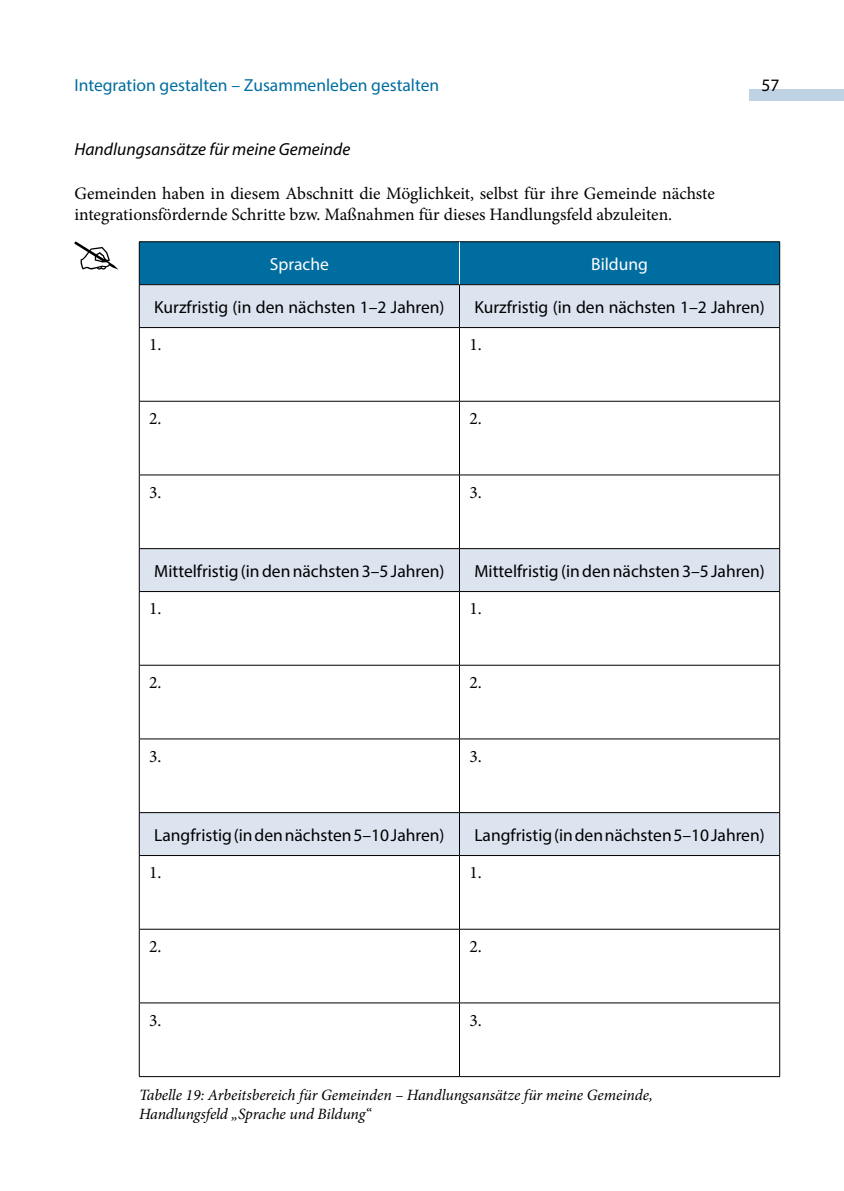
<style>
.page{position:relative;width:844px;height:1191px;background:#fff}
.page>*{position:absolute;margin:0;border:0;box-sizing:border-box;transform-origin:0 0}
.t1{font:17.5px "Myriad Pro";color:#000}
.t2{font:17.5px/21.5px "Minion Pro";color:#000}
.t3{font:17.5px "Myriad Pro";color:#006da0}
.t4{font:italic 17.5px "Myriad Pro";color:#000}
.t5{font:17.5px "Myriad Pro";color:#fff}
.t6{font:italic 15.75px/19.2px "Minion Pro";letter-spacing:-.005em;color:#000}
</style>
<div class="page">
<div style="left:749px;top:89px;width:94px;height:12px;background:#bfd2e3"></div>
<div style="left:140px;top:242px;width:639px;height:42px;background:#006da0"></div>
<svg style="left:140px;top:285px;width:639px;height:570px"></svg>
<hr style="left:459px;top:241px;width:320px;height:1px;background:#000">
<hr style="left:779px;top:242px;width:1px;height:42px;background:#000">
<hr style="left:459px;top:328px;width:1px;height:73px;background:#000">
<hr style="left:779px;top:328px;width:1px;height:73px;background:#000">
<hr style="left:139px;top:401px;width:320px;height:1px;background:#000">
<hr style="left:459px;top:401px;width:320px;height:1px;background:#000">
<hr style="left:459px;top:401px;width:1px;height:74px;background:#000">
<hr style="left:779px;top:401px;width:1px;height:74px;background:#000">
<hr style="left:139px;top:474px;width:320px;height:1px;background:#000">
<hr style="left:459px;top:474px;width:320px;height:1px;background:#000">
<hr style="left:459px;top:475px;width:1px;height:73px;background:#000">
<hr style="left:779px;top:475px;width:1px;height:73px;background:#000">
<hr style="left:459px;top:592px;width:1px;height:73px;background:#000">
<hr style="left:779px;top:592px;width:1px;height:73px;background:#000">
<hr style="left:139px;top:665px;width:320px;height:1px;background:#000">
<hr style="left:459px;top:665px;width:320px;height:1px;background:#000">
<hr style="left:459px;top:665px;width:1px;height:73px;background:#000">
<hr style="left:779px;top:665px;width:1px;height:73px;background:#000">
<hr style="left:139px;top:738px;width:320px;height:1px;background:#000">
<hr style="left:459px;top:738px;width:320px;height:1px;background:#000">
<hr style="left:459px;top:739px;width:1px;height:73px;background:#000">
<hr style="left:779px;top:739px;width:1px;height:73px;background:#000">
<hr style="left:459px;top:855px;width:1px;height:74px;background:#000">
<hr style="left:779px;top:855px;width:1px;height:74px;background:#000">
<hr style="left:139px;top:929px;width:320px;height:1px;background:#000">
<hr style="left:459px;top:929px;width:320px;height:1px;background:#000">
<hr style="left:459px;top:929px;width:1px;height:73px;background:#000">
<hr style="left:779px;top:929px;width:1px;height:73px;background:#000">
<hr style="left:139px;top:1002px;width:320px;height:1px;background:#000">
<hr style="left:459px;top:1002px;width:320px;height:1px;background:#000">
<hr style="left:459px;top:1003px;width:1px;height:73px;background:#000">
<hr style="left:779px;top:1003px;width:1px;height:73px;background:#000">
<hr style="left:139px;top:241px;width:320px;height:1px;background:#000">
<hr style="left:139px;top:242px;width:1px;height:42px;background:#000">
<hr style="left:139px;top:284px;width:320px;height:1px;background:#000">
<hr style="left:139px;top:285px;width:1px;height:42px;background:#000">
<hr style="left:459px;top:284px;width:320px;height:1px;background:#000">
<hr style="left:459px;top:285px;width:1px;height:42px;background:#000">
<hr style="left:779px;top:285px;width:1px;height:42px;background:#000">
<hr style="left:139px;top:327px;width:320px;height:1px;background:#000">
<hr style="left:139px;top:328px;width:1px;height:73px;background:#000">
<hr style="left:459px;top:327px;width:320px;height:1px;background:#000">
<hr style="left:139px;top:401px;width:1px;height:74px;background:#000">
<hr style="left:139px;top:475px;width:1px;height:73px;background:#000">
<hr style="left:139px;top:548px;width:320px;height:1px;background:#000">
<hr style="left:139px;top:549px;width:1px;height:42px;background:#000">
<hr style="left:459px;top:548px;width:320px;height:1px;background:#000">
<hr style="left:459px;top:549px;width:1px;height:42px;background:#000">
<hr style="left:779px;top:549px;width:1px;height:42px;background:#000">
<hr style="left:139px;top:591px;width:320px;height:1px;background:#000">
<hr style="left:139px;top:592px;width:1px;height:73px;background:#000">
<hr style="left:459px;top:591px;width:320px;height:1px;background:#000">
<hr style="left:139px;top:665px;width:1px;height:73px;background:#000">
<hr style="left:139px;top:739px;width:1px;height:73px;background:#000">
<hr style="left:139px;top:812px;width:320px;height:1px;background:#000">
<hr style="left:139px;top:813px;width:1px;height:42px;background:#000">
<hr style="left:459px;top:812px;width:320px;height:1px;background:#000">
<hr style="left:459px;top:813px;width:1px;height:42px;background:#000">
<hr style="left:779px;top:813px;width:1px;height:42px;background:#000">
<hr style="left:139px;top:855px;width:320px;height:1px;background:#000">
<hr style="left:139px;top:855px;width:1px;height:74px;background:#000">
<hr style="left:459px;top:855px;width:320px;height:1px;background:#000">
<hr style="left:139px;top:929px;width:1px;height:73px;background:#000">
<hr style="left:139px;top:1003px;width:1px;height:73px;background:#000">
<hr style="left:139px;top:1076px;width:320px;height:1px;background:#000">
<hr style="left:459px;top:1076px;width:320px;height:1px;background:#000">
<hr style="left:459px;top:242px;width:1px;height:42px;background:#fff">
<svg style="left:74px;top:241px;width:44px;height:28px"></svg>
<p class="t3" style="left:74px;top:74px;width:366px">Integration gestalten – Zusammenleben gestalten</p>
<p class="t1" style="left:761px;top:74px;width:20px">57</p>
<p class="t4" style="left:74px;top:139px;width:277px">Handlungsansätze für meine Gemeinde</p>
<p class="t2" style="left:74px;top:182px;width:641px">Gemeinden haben in diesem Abschnitt die Möglichkeit, selbst für ihre Gemeinde nächste integrationsfördernde Schritte bzw. Maßnahmen für dieses Handlungsfeld abzuleiten.</p>
<p class="t5" style="left:270px;top:253px;width:60px">Sprache</p>
<p class="t5" style="left:591px;top:253px;width:58px">Bildung</p>
<p class="t1" style="left:154px;top:296px;width:292px">Kurzfristig (in den nächsten 1–2 Jahren)</p>
<p class="t1" style="left:474px;top:296px;width:292px">Kurzfristig (in den nächsten 1–2 Jahren)</p>
<p class="t2" style="left:149px;top:334px;width:14px">1.</p>
<p class="t2" style="left:469px;top:334px;width:14px">1.</p>
<p class="t2" style="left:149px;top:407px;width:14px">2.</p>
<p class="t2" style="left:469px;top:407px;width:14px">2.</p>
<p class="t2" style="left:149px;top:481px;width:14px">3.</p>
<p class="t2" style="left:469px;top:481px;width:14px">3.</p>
<p class="t1" style="left:154px;top:560px;width:292px">Mittelfristig (in den nächsten 3–5 Jahren)</p>
<p class="t1" style="left:474px;top:560px;width:292px">Mittelfristig (in den nächsten 3–5 Jahren)</p>
<p class="t2" style="left:149px;top:598px;width:14px">1.</p>
<p class="t2" style="left:469px;top:598px;width:14px">1.</p>
<p class="t2" style="left:149px;top:671px;width:14px">2.</p>
<p class="t2" style="left:469px;top:671px;width:14px">2.</p>
<p class="t2" style="left:149px;top:745px;width:14px">3.</p>
<p class="t2" style="left:469px;top:745px;width:14px">3.</p>
<p class="t1" style="left:154px;top:824px;width:292px">Langfristig (in den nächsten 5–10 Jahren)</p>
<p class="t1" style="left:474px;top:824px;width:292px">Langfristig (in den nächsten 5–10 Jahren)</p>
<p class="t2" style="left:149px;top:862px;width:14px">1.</p>
<p class="t2" style="left:469px;top:862px;width:14px">1.</p>
<p class="t2" style="left:149px;top:935px;width:14px">2.</p>
<p class="t2" style="left:469px;top:935px;width:14px">2.</p>
<p class="t2" style="left:149px;top:1009px;width:14px">3.</p>
<p class="t2" style="left:469px;top:1009px;width:14px">3.</p>
<p class="t6" style="left:139px;top:1085px;width:515px">Tabelle 19: Arbeitsbereich für Gemeinden – Handlungsansätze für meine Gemeinde,<br>Handlungsfeld „Sprache und Bildung“</p>
</div>
